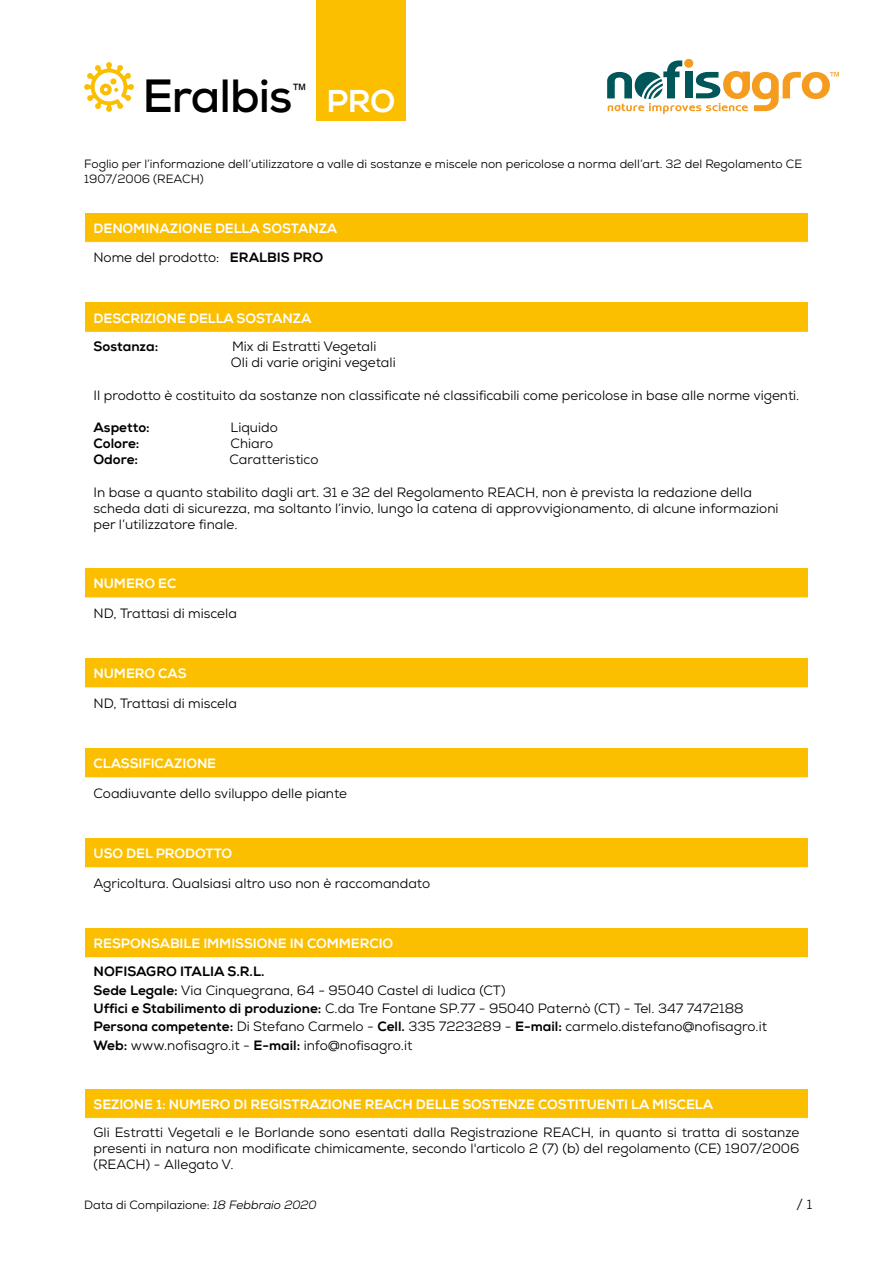
<style>
.page{position:relative;width:893px;height:1263px;background:#fff}
.page>*{position:absolute;margin:0;border:0;box-sizing:border-box;transform-origin:0 0}
.t1{font:700 46.5px "Nexa";letter-spacing:-.02em;color:#000}
.t2{font:15.75px "Arial";color:#000}
.t3{font:13.5px/16.2px "Nexa";color:#000}
.t4{font:800 13.5px "Nexa";letter-spacing:-.005em;color:#fff}
.t5{font:800 13.5px "Nexa";color:#000}
.t6{font:12px/14.4px "Nexa";color:#000}
.s1{font-weight:800;font-size:31.5px;color:#fff}
.s2{font-weight:800}
.s3{font-style:italic}
</style>
<div class="page">
<svg style="left:607px;top:60px;width:232px;height:54px"></svg>
<div style="left:316px;top:0;width:90px;height:120px;background:#fbbf00"></div>
<div style="left:85px;top:213px;width:723px;height:29px;background:#fbbf00"></div>
<div style="left:85px;top:303px;width:723px;height:29px;background:#fbbf00"></div>
<div style="left:85px;top:568px;width:723px;height:30px;background:#fbbf00"></div>
<hr style="left:85px;top:597px;width:723px;height:1px;background:#fff">
<div style="left:85px;top:658px;width:723px;height:30px;background:#fbbf00"></div>
<hr style="left:85px;top:687px;width:723px;height:1px;background:#fff">
<div style="left:85px;top:748px;width:723px;height:30px;background:#fbbf00"></div>
<hr style="left:85px;top:777px;width:723px;height:1px;background:#fff">
<div style="left:85px;top:838px;width:723px;height:30px;background:#fbbf00"></div>
<hr style="left:85px;top:867px;width:723px;height:1px;background:#fff">
<div style="left:85px;top:928px;width:723px;height:30px;background:#fbbf00"></div>
<hr style="left:85px;top:957px;width:723px;height:1px;background:#fff">
<div style="left:85px;top:1088px;width:723px;height:30px;background:#fbbf00"></div>
<svg style="left:84px;top:62px;width:50px;height:50px"></svg>
<h1 class="t1" style="left:142px;top:66px;width:254px">Eralbis <span class="s1">PRO</span></h1>
<p class="t2" style="left:291px;top:79px;width:17px">™</p>
<p class="t6" style="left:84px;top:157px;width:720px">Foglio per l’informazione dell’utilizzatore a valle di sostanze e miscele non pericolose a norma dell’art. 32 del Regolamento CE<br>1907/2006 (REACH)</p>
<p class="t4" style="left:94px;top:220px;width:245px">DENOMINAZIONE DELLA SOSTANZA</p>
<p class="t3" style="left:94px;top:250px;width:231px">Nome del prodotto: <span class="s2">ERALBIS PRO</span></p>
<p class="t4" style="left:94px;top:310px;width:219px">DESCRIZIONE DELLA SOSTANZA</p>
<p class="t5" style="left:94px;top:338px;width:66px">Sostanza:</p>
<p class="t3" style="left:231px;top:338px;width:166px">Mix di Estratti Vegetali<br>Oli di varie origini vegetali</p>
<p class="t3" style="left:94px;top:387px;width:707px">Il prodotto è costituito da sostanze non classificate né classificabili come pericolose in base alle norme vigenti.</p>
<p class="t5" style="left:94px;top:419px;width:58px">Aspetto:</p>
<p class="t3" style="left:231px;top:419px;width:49px">Liquido</p>
<p class="t5" style="left:94px;top:435px;width:47px">Colore:</p>
<p class="t3" style="left:231px;top:435px;width:44px">Chiaro</p>
<p class="t5" style="left:94px;top:451px;width:46px">Odore:</p>
<p class="t3" style="left:230px;top:452px;width:90px">Caratteristico</p>
<p class="t3" style="left:94px;top:484px;width:687px">In base a quanto stabilito dagli art. 31 e 32 del Regolamento REACH, non è prevista la redazione della scheda dati di sicurezza, ma soltanto l’invio, lungo la catena di approvvigionamento, di alcune informazioni per l’utilizzatore finale.</p>
<p class="t4" style="left:94px;top:575px;width:84px">NUMERO EC</p>
<p class="t3" style="left:94px;top:605px;width:145px">ND, Trattasi di miscela</p>
<p class="t4" style="left:94px;top:665px;width:95px">NUMERO CAS</p>
<p class="t3" style="left:94px;top:695px;width:145px">ND, Trattasi di miscela</p>
<p class="t4" style="left:94px;top:755px;width:124px">CLASSIFICAZIONE</p>
<p class="t3" style="left:94px;top:785px;width:255px">Coadiuvante dello sviluppo delle piante</p>
<p class="t4" style="left:94px;top:845px;width:140px">USO DEL PRODOTTO</p>
<p class="t3" style="left:94px;top:875px;width:338px">Agricoltura. Qualsiasi altro uso non è raccomandato</p>
<p class="t4" style="left:94px;top:935px;width:301px">RESPONSABILE IMMISSIONE IN COMMERCIO</p>
<p class="t3" style="left:94px;top:962px;width:675px;line-height:18.3px"><span class="s2">NOFISAGRO ITALIA S.R.L.<br>Sede Legale:</span> Via Cinquegrana, 64 - 95040 Castel di Iudica (CT)<br><span class="s2">Uffici e Stabilimento di produzione:</span> C.da Tre Fontane SP.77 - 95040 Paternò (CT) - Tel. 347 7472188<br><span class="s2">Persona competente:</span> Di Stefano Carmelo - <span class="s2">Cell.</span> 335 7223289 - <span class="s2">E-mail:</span> carmelo.distefano@nofisagro.it <span class="s2">Web:</span> www.nofisagro.it - <span class="s2">E-mail:</span> info@nofisagro.it</p>
<p class="t4" style="left:94px;top:1096px;width:621px">SEZIONE 1: NUMERO DI REGISTRAZIONE REACH DELLE SOSTENZE COSTITUENTI LA MISCELA</p>
<p class="t3" style="left:94px;top:1124px;width:707px;text-align:justify">Gli Estratti Vegetali e le Borlande sono esentati dalla Registrazione REACH, in quanto si tratta di sostanze presenti in natura non modificate chimicamente, secondo l'articolo 2 (7) (b) del regolamento (CE) 1907/2006 (REACH) - Allegato V.</p>
<p class="t6" style="left:84px;top:1197px;width:234px">Data di Compilazione: <span class="s3">18 Febbraio 2020</span></p>
<p class="t3" style="left:797px;top:1196px;width:17px">/ 1</p>
</div>
